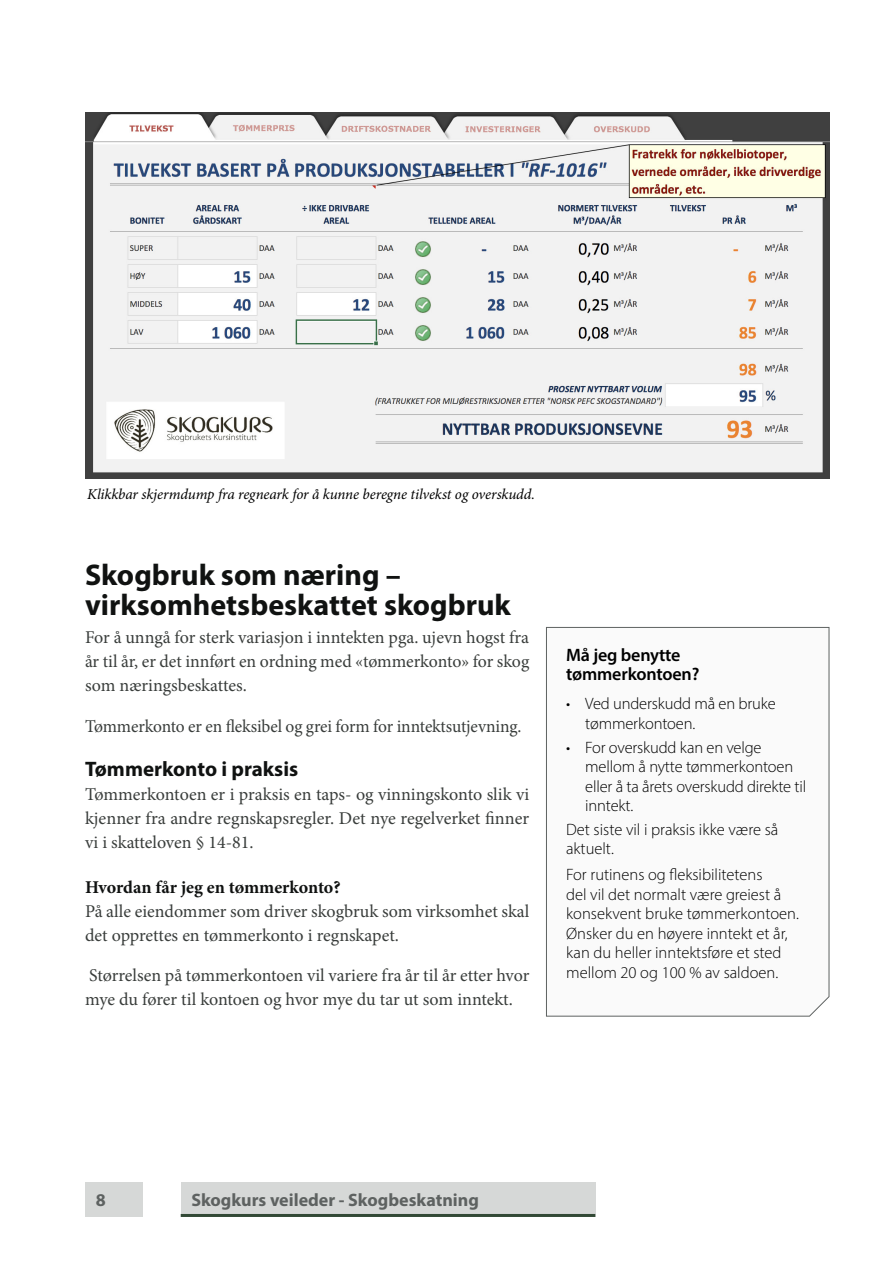
<style>
.page{position:relative;width:893px;height:1263px;background:#fff}
.page>*{position:absolute;margin:0;border:0;box-sizing:border-box;transform-origin:0 0}
.t1{font:700 30px/30px "Myriad Pro";color:#101211}
.t2{font:700 21px "Myriad Pro";color:#101211}
.t3{font:18px/24px "Minion Pro";letter-spacing:-.005em;color:#393d3b;text-align:justify}
.t4{font:700 18px "Myriad Pro";color:#5e6261}
.t5{font:700 18px "Minion Pro";letter-spacing:-.005em;color:#101211}
.t6{font:600 18px/19.5px "Myriad Pro";letter-spacing:-.01em;color:#000}
.t7{font:300 16.5px/19.5px "Myriad Pro";color:#000}
.t8{font:italic 15px "Minion Pro";letter-spacing:-.01em;color:#000}
</style>
<div class="page">
<div style="left:181px;top:1182px;width:414px;height:35px;background:#d6d8d7"></div>
<div style="left:85px;top:1182px;width:57px;height:35px;background:#d6d8d7"></div>
<hr style="left:181px;top:1214px;width:414px;height:3px;background:#324935">
<img style="left:85px;top:113px;width:744px;height:365px">
<svg style="left:546px;top:627px;width:283px;height:389px"></svg>
<p class="t8" style="left:87px;top:484px;width:449px">Klikkbar skjermdump fra regneark for å kunne beregne tilvekst og overskudd.</p>
<h1 class="t1" style="left:85px;top:559px;width:427px">Skogbruk som næring – virksomhetsbeskattet skogbruk</h1>
<p class="t3" style="left:85px;top:626px;width:446px">For å unngå for sterk variasjon i inntekten pga. ujevn hogst fra år til år, er det innført en ordning med «tømmerkonto» for skog som næringsbeskattes.</p>
<p class="t3" style="left:85px;top:714px;width:438px">Tømmerkonto er en fleksibel og grei form for inntektsutjevning.</p>
<p class="t2" style="left:85px;top:755px;width:215px">Tømmerkonto i praksis</p>
<p class="t3" style="left:85px;top:783px;width:446px">Tømmerkontoen er i praksis en taps- og vinningskonto slik vi kjenner fra andre regnskapsregler. Det nye regelverket finner vi i skatteloven § 14-81.</p>
<p class="t5" style="left:85px;top:874px;width:257px">Hvordan får jeg en tømmerkonto?</p>
<p class="t3" style="left:85px;top:899px;width:446px">På alle eiendommer som driver skogbruk som virksomhet skal det opprettes en tømmerkonto i regnskapet.</p>
<p class="t3" style="left:85px;top:964px;width:446px">Størrelsen på tømmerkontoen vil variere fra år til år etter hvor mye du fører til kontoen og hvor mye du tar ut som inntekt.</p>
<p class="t6" style="left:566px;top:644px;width:135px">Må jeg benytte tømmerkontoen?</p>
<p class="t7" style="left:585px;top:694px;width:192px;text-indent:-19px">• Ved underskudd må en bruke tømmerkontoen.</p>
<p class="t7" style="left:585px;top:737px;width:222px;text-indent:-19px">• For overskudd kan en velge mellom å nytte tømmerkontoen eller å ta årets overskudd direkte til inntekt.</p>
<p class="t7" style="left:566px;top:819px;width:214px">Det siste vil i praksis ikke være så aktuelt.</p>
<p class="t7" style="left:566px;top:865px;width:234px">For rutinens og fleksibilitetens<br>del vil det normalt være greiest å konsekvent bruke tømmerkontoen.<br>Ønsker du en høyere inntekt et år, kan du heller inntektsføre et sted mellom 20 og 100 % av saldoen.</p>
<p class="t4" style="left:96px;top:1188px;width:11px">8</p>
<p class="t4" style="left:191px;top:1188px;width:289px">Skogkurs veileder - Skogbeskatning</p>
</div>
